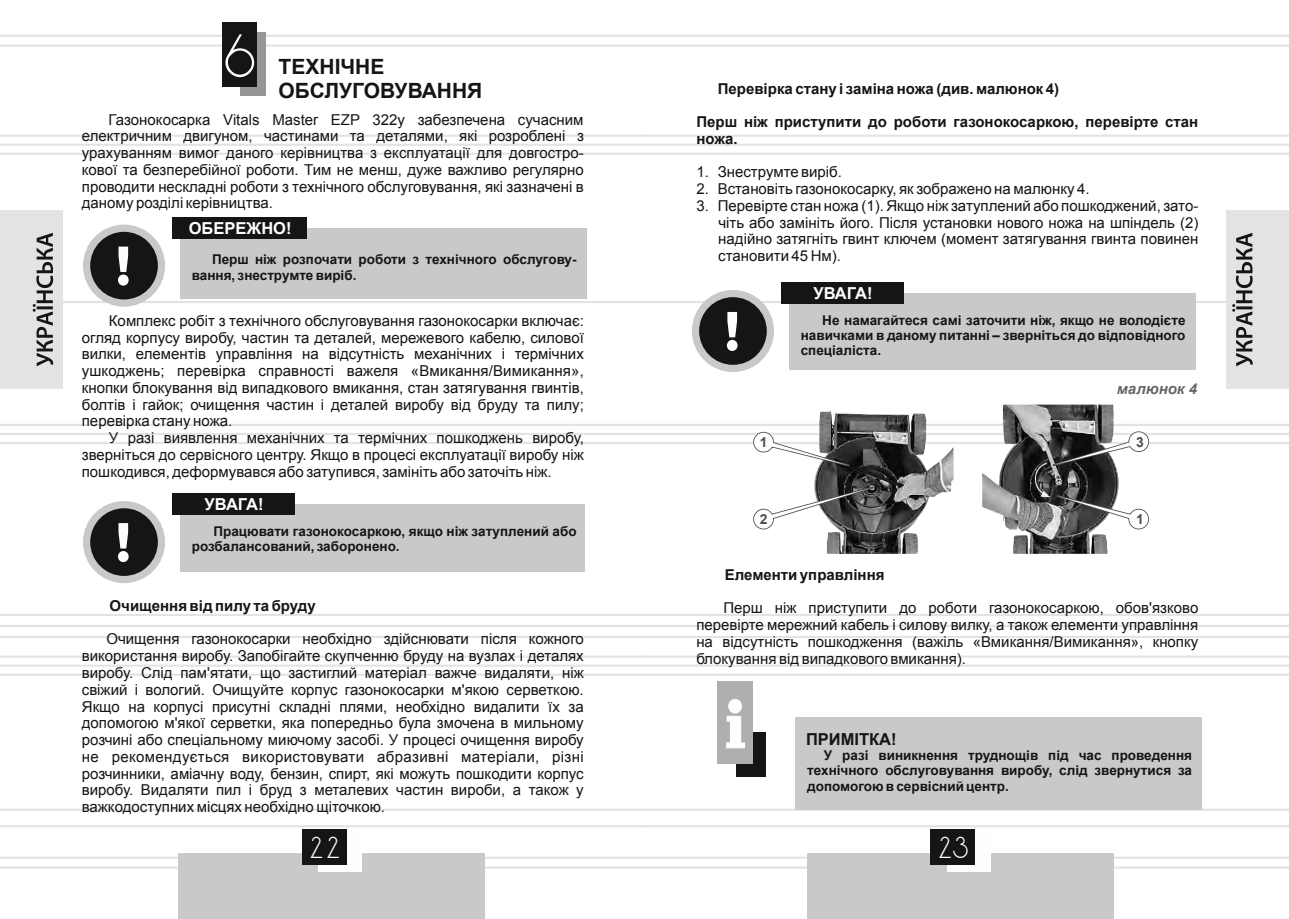
<style>
.page{position:relative;width:1289px;height:919px;background:#fff}
.page>*{position:absolute;margin:0;border:0;box-sizing:border-box;transform-origin:0 0}
.t1{font:52.5px "DS Standart Cyr";color:#fefefe}
.t2{font:26.25px "DS Standart Cyr";color:#fefefe}
.t3{font:700 21px/23.4px "Arial";color:#151515}
.t4{font:700 16.5px "Arial";color:#fefefe}
.t5{font:700 16.5px "Arial";color:#151515}
.t6{font:15px/16.8px "Arial";color:#151515;text-align:justify}
.t7{font:700 15px/16.8px "Arial";color:#151515}
.t8{font:italic 700 15px "Arial";color:#666}
.t9{font:700 13.8px "Arial";color:#4e4e4e}
.t10{font:700 13.5px/15.1px "Arial";color:#151515}
</style>
<div class="page">
<hr style="left:644px;top:135px;width:644px;height:2px;background:#e3e3e3">
<hr style="left:644px;top:153px;width:644px;height:2px;background:#e3e3e3">
<hr style="left:644px;top:424px;width:644px;height:2px;background:#e3e3e3">
<hr style="left:644px;top:614px;width:644px;height:2px;background:#e3e3e3">
<hr style="left:644px;top:635px;width:644px;height:3px;background:#e3e3e3">
<hr style="left:644px;top:655px;width:644px;height:2px;background:#e3e3e3">
<hr style="left:644px;top:673px;width:644px;height:2px;background:#e3e3e3">
<hr style="left:644px;top:856px;width:644px;height:2px;background:#e3e3e3">
<hr style="left:644px;top:866px;width:644px;height:2px;background:#e3e3e3">
<hr style="left:644px;top:35px;width:644px;height:2px;background:#e3e3e3">
<hr style="left:644px;top:45px;width:644px;height:2px;background:#e3e3e3">
<hr style="left:644px;top:808px;width:644px;height:2px;background:#e3e3e3">
<hr style="left:644px;top:825px;width:644px;height:2px;background:#e3e3e3">
<hr style="left:644px;top:301px;width:644px;height:2px;background:#e3e3e3">
<hr style="left:0;top:135px;width:644px;height:2px;background:#e3e3e3">
<svg style="left:0;top:143px;width:1288px;height:3px"></svg>
<hr style="left:0;top:153px;width:644px;height:2px;background:#e3e3e3">
<hr style="left:0;top:424px;width:644px;height:2px;background:#e3e3e3">
<hr style="left:0;top:614px;width:644px;height:2px;background:#e3e3e3">
<hr style="left:0;top:625px;width:1288px;height:2px;background:#e3e3e3">
<hr style="left:0;top:635px;width:644px;height:3px;background:#e3e3e3">
<hr style="left:0;top:655px;width:644px;height:2px;background:#e3e3e3">
<hr style="left:0;top:664px;width:1288px;height:3px;background:#ebebeb">
<hr style="left:0;top:673px;width:644px;height:2px;background:#e3e3e3">
<hr style="left:0;top:856px;width:644px;height:2px;background:#e3e3e3">
<hr style="left:0;top:866px;width:644px;height:2px;background:#e3e3e3">
<hr style="left:0;top:35px;width:644px;height:2px;background:#e3e3e3">
<hr style="left:0;top:45px;width:644px;height:2px;background:#e3e3e3">
<hr style="left:0;top:808px;width:644px;height:2px;background:#e3e3e3">
<hr style="left:0;top:825px;width:644px;height:2px;background:#e3e3e3">
<hr style="left:0;top:301px;width:644px;height:2px;background:#e3e3e3">
<div style="left:178px;top:853px;width:307px;height:65px;background:#c9c9c9"></div>
<div style="left:318px;top:832px;width:44px;height:39px;background:#fefefe"></div>
<div style="left:301px;top:829px;width:45px;height:36px;background:#151515"></div>
<div style="left:0;top:210px;width:62px;height:179px;background:#e3e3e3"></div>
<svg style="left:33px;top:233px;width:20px;height:133px"></svg>
<div style="left:807px;top:853px;width:306px;height:65px;background:#c9c9c9"></div>
<div style="left:946px;top:832px;width:44px;height:39px;background:#fefefe"></div>
<div style="left:930px;top:829px;width:45px;height:36px;background:#151515"></div>
<div style="left:1226px;top:210px;width:62px;height:179px;background:#e3e3e3"></div>
<svg style="left:1232px;top:233px;width:20px;height:133px"></svg>
<div style="left:83px;top:224px;width:82px;height:83px;border:14px solid #c9c9c9;border-radius:50%"></div>
<div style="left:90px;top:232px;width:68px;height:67px;background:#151515;border-radius:50%"></div>
<svg style="left:118px;top:246px;width:11px;height:39px"></svg>
<div style="left:180px;top:228px;width:407px;height:70px;background:#c9c9c9"></div>
<div style="left:172px;top:217px;width:134px;height:21px;background:#151515"></div>
<div style="left:83px;top:501px;width:82px;height:82px;border:14px solid #c9c9c9;border-radius:50%"></div>
<div style="left:90px;top:508px;width:68px;height:68px;background:#151515;border-radius:50%"></div>
<div style="left:180px;top:504px;width:405px;height:67px;background:#c9c9c9"></div>
<div style="left:240px;top:33px;width:25px;height:63px;background:#969696"></div>
<div style="left:222px;top:22px;width:35px;height:65px;background:#151515"></div>
<div style="left:736px;top:732px;width:29px;height:45px;background:#151515"></div>
<div style="left:717px;top:680px;width:36px;height:83px;background:#afafaf"></div>
<svg style="left:726px;top:699px;width:19px;height:49px"></svg>
<div style="left:794px;top:717px;width:407px;height:92px;background:#c9c9c9"></div>
<img style="left:819px;top:404px;width:295px;height:26px">
<svg style="left:0;top:430px;width:1288px;height:132px"></svg>
<div style="left:692px;top:290px;width:82px;height:82px;border:14px solid #c9c9c9;border-radius:50%"></div>
<div style="left:699px;top:297px;width:67px;height:68px;background:#151515;border-radius:50%"></div>
<svg style="left:727px;top:312px;width:10px;height:39px"></svg>
<div style="left:789px;top:293px;width:406px;height:77px;background:#c9c9c9"></div>
<div style="left:781px;top:282px;width:122px;height:22px;background:#151515"></div>
<h1 class="t1" style="left:224px;top:32px;width:32px">6</h1>
<h3 class="t3" style="left:278px;top:56px;width:205px">ТЕХНІЧНЕ<br>ОБСЛУГОВУВАННЯ</h3>
<p class="t6" style="left:82px;top:111px;width:503px;text-indent:27px">Газонокосарка Vitals Master EZP 322y забезпечена сучасним електричним двигуном, частинами та деталями, які розроблені з урахуванням вимог даного керівництва з експлуатації для довгостро&shy;кової та безперебійної роботи. Тим не менш, дуже важливо регулярно проводити нескладні роботи з технічного обслуговування, які зазначені в даному розділі керівництва.</p>
<p class="t4" style="left:189px;top:217px;width:104px">ОБЕРЕЖНО!</p>
<p class="t10" style="left:192px;top:252px;width:386px;text-indent:20px">Перш ніж розпочати роботи з технічного обслугову&shy;вання, знеструмте виріб.</p>
<p class="t6" style="left:82px;top:312px;width:503px;text-indent:27px">Комплекс робіт з технічного обслуговування газонокосарки включає: огляд корпусу виробу, частин та деталей, мережевого кабелю, силової вилки, елементів управління на відсутність механічних і термічних ушкоджень; перевірка справності важеля «Вмикання/Вимикання», кнопки блокування від випадкового вмикання, стан затягування гвинтів, болтів і гайок; очищення частин і деталей виробу від бруду та пилу; перевірка стану ножа.</p>
<p class="t6" style="left:82px;top:429px;width:503px;text-indent:27px">У разі виявлення механічних та термічних пошкоджень виробу, зверніться до сервісного центру. Якщо в процесі експлуатації виробу ніж пошкодився, деформувався або затупився, замініть або заточіть ніж.</p>
<p class="t4" style="left:205px;top:493px;width:60px">УВАГА!</p>
<p class="t10" style="left:192px;top:524px;width:386px;text-indent:22px">Працювати газонокосаркою, якщо ніж затуплений або розбалансований, заборонено.</p>
<p class="t7" style="left:110px;top:597px;width:208px">Очищення від пилу та бруду</p>
<p class="t6" style="left:82px;top:631px;width:503px;text-indent:25px">Очищення газонокосарки необхідно здійснювати після кожного використання виробу. Запобігайте скупченню бруду на вузлах і деталях виробу. Слід пам'ятати, що застиглий матеріал важче видаляти, ніж свіжий і вологий. Очищуйте корпус газонокосарки м'якою серветкою.<br>Якщо на корпусі присутні складні плями, необхідно видалити їх за допомогою м'якої серветки, яка попередньо була змочена в мильному розчині або спеціальному миючому засобі. У процесі очищення виробу не рекомендується використовувати абразивні матеріали, різні розчинники, аміачну воду, бензин, спирт, які можуть пошкодити корпус виробу. Видаляти пил і бруд з металевих частин вироби, а також у важкодоступних місцях необхідно щіточкою.</p>
<p class="t7" style="left:717px;top:80px;width:343px">Перевірка стану і заміна ножа (див. малюнок 4)</p>
<p class="t7" style="left:696px;top:114px;width:503px">Перш ніж приступити до роботи газонокосаркою, перевірте стан ножа.</p>
<p class="t6" style="left:696px;top:164px;width:147px">1. Знеструмте виріб.</p>
<p class="t6" style="left:696px;top:180px;width:395px">2. Встановіть газонокосарку, як зображено на малюнку 4.</p>
<p class="t6" style="left:718px;top:197px;width:481px;text-indent:-22px">3. Перевірте стан ножа (1). Якщо ніж затуплений або пошкоджений, зато&shy;чіть або замініть його. Після установки нового ножа на шпіндель (2) надійно затягніть гвинт ключем (момент затягування гвинта повинен становити 45 Нм).</p>
<p class="t4" style="left:813px;top:282px;width:60px">УВАГА!</p>
<p class="t10" style="left:800px;top:313px;width:386px;text-align:justify;text-indent:22px">Не намагайтеся самі заточити ніж, якщо не володієте навичками в даному питанні – зверніться до відповідного спеціаліста.</p>
<p class="t9" style="left:759px;top:433px;width:9px">1</p>
<p class="t9" style="left:759px;top:510px;width:9px">2</p>
<p class="t8" style="left:1116px;top:378px;width:82px">малюнок 4</p>
<p class="t9" style="left:1135px;top:432px;width:9px">3</p>
<p class="t9" style="left:1135px;top:510px;width:9px">1</p>
<p class="t7" style="left:725px;top:566px;width:161px">Елементи управління</p>
<p class="t6" style="left:696px;top:599px;width:503px;text-indent:27px">Перш ніж приступити до роботи газонокосаркою, обов'язково перевірте мережний кабель і силову вилку, а також елементи управління на відсутність пошкодження (важіль «Вмикання/Вимикання», кнопку блокування від випадкового вмикання).</p>
<p class="t5" style="left:806px;top:727px;width:92px">ПРИМІТКА!</p>
<p class="t10" style="left:807px;top:748px;width:386px;text-align:justify;text-indent:17px">У разі виникнення труднощів під час проведення технічного обслуговування виробу, слід звернутися за допомогою в сервісний центр.</p>
<h2 class="t2" style="left:310px;top:835px;width:31px">22</h2>
<h2 class="t2" style="left:938px;top:835px;width:31px">23</h2>
</div>
